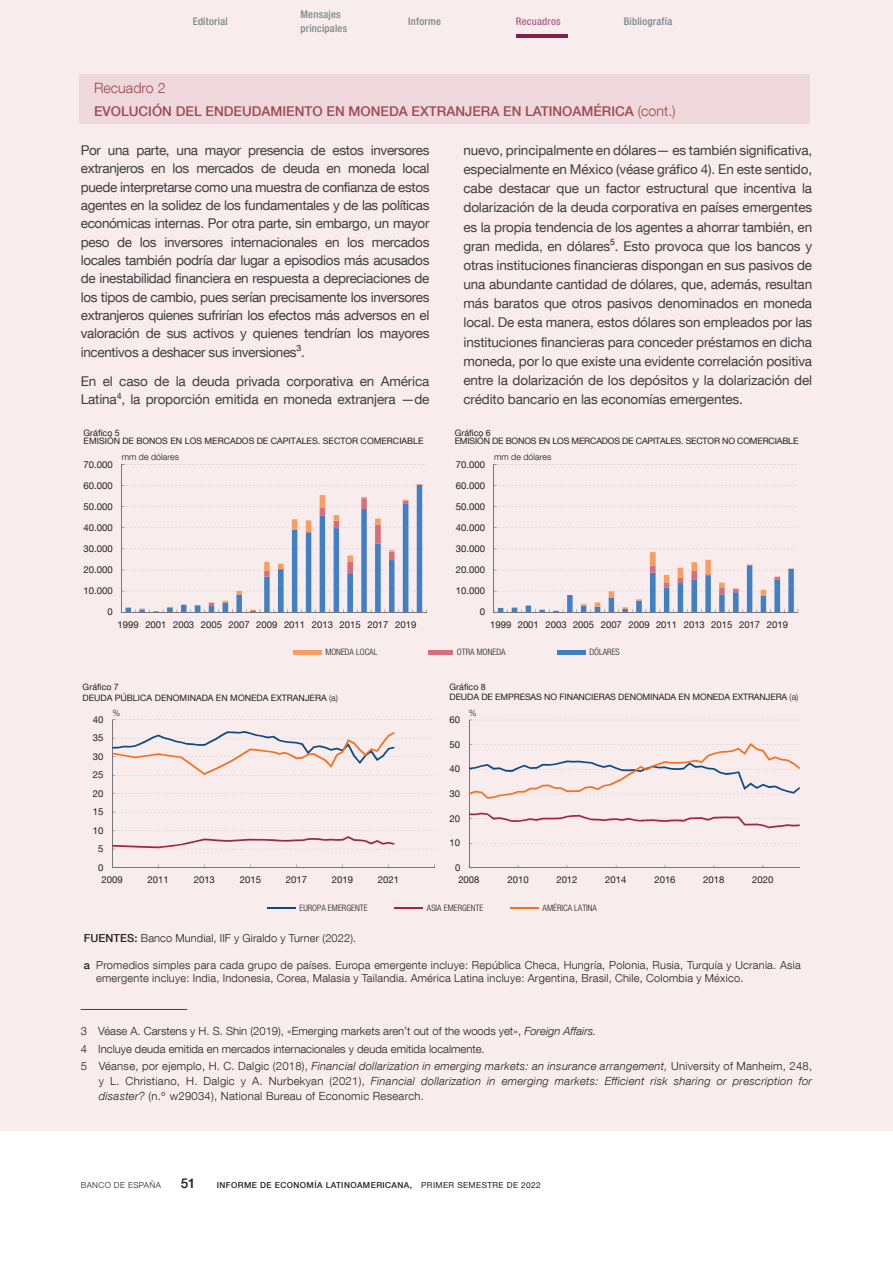
<style>
.page{position:relative;width:893px;height:1263px;background:#fff}
.page>*{position:absolute;margin:0;border:0;box-sizing:border-box;transform-origin:0 0}
.Número_recuadro{font:300 14.25px "Bd E Neue Helvetica";color:#9d4855}
.Texto_recuadro{font:13.5px/19.2px "Bd E Neue Helvetica";letter-spacing:-.01em;color:#3e3e3f;text-align:justify}
.Título_Recuadro{font:500 13.5px "Bd E Neue Helvetica";color:#9d4855}
.t1{font:500 13.5px "Bd E Neue Helvetica";color:#231f20}
.Citas_recuadro_sin_f{font:italic 300 11.25px/15px "Bd E Neue Helvetica";letter-spacing:.025em;color:#231f20;text-align:justify}
.Citas_recuadro{font:300 11.25px "Bd E Neue Helvetica";color:#231f20}
.Citas_recuadro_sin_f-2{font:300 11.25px "Bd E Neue Helvetica";color:#231f20}
.t2{font:300 11.1px/13.2px "Bd E Neue Helvetica";letter-spacing:.02em;color:#231f20}
.t3{font:500 condensed 10.5px/13.5px "Bd E Neue Helvetica";letter-spacing:.025em;color:#7a8785}
.t4{font:500 condensed 10.5px "Bd E Neue Helvetica";letter-spacing:.025em;color:#a6627e}
.t5{font:9.6px "Bd E Neue Helvetica";color:#231f20}
.t6{font:8.85px "Bd E Neue Helvetica";letter-spacing:-.01em;color:#231f20}
.t7{font:300 condensed 8.85px "Bd E Neue Helvetica";color:#231f20}
.t8{font:300 8.85px "Bd E Neue Helvetica";letter-spacing:.005em;color:#231f20}
.t9{font:500 8.25px "Bd E Neue Helvetica";letter-spacing:.05em;color:#231f20}
.t10{font:300 8.25px "Bd E Neue Helvetica";letter-spacing:.05em;color:#231f20}
.s1{font-weight:300;font-size:14.25px}
.s2{font-weight:300}
.s3{font-weight:500}
.s4{font-style:italic}
.s5{font-style:normal}
.s6{font-weight:400}
</style>
<div class="page">
<div style="left:0;top:0;width:893px;height:1131px;background:#f9eced"></div>
<hr style="left:516px;top:34px;width:52px;height:4px;background:#801f47">
<div style="left:80px;top:75px;width:730px;height:49px;background:#efd8db"></div>
<svg style="left:121px;top:464px;width:306px;height:149px"></svg>
<svg style="left:493px;top:464px;width:306px;height:149px"></svg>
<hr style="left:112px;top:720px;width:1px;height:147px;background:#74787a">
<hr style="left:112px;top:867px;width:323px;height:1px;background:#74787a">
<svg style="left:112px;top:719px;width:323px;height:131px"></svg>
<hr style="left:469px;top:720px;width:1px;height:148px;background:#74787a">
<hr style="left:469px;top:868px;width:331px;height:1px;background:#74787a">
<svg style="left:469px;top:720px;width:331px;height:124px"></svg>
<hr style="left:267px;top:907px;width:29px;height:2px;background:#0a4b85">
<hr style="left:395px;top:907px;width:28px;height:2px;background:#a0293f">
<hr style="left:510px;top:907px;width:29px;height:2px;background:#f37122">
<hr style="left:293px;top:650px;width:29px;height:4px;background:#f89e63">
<hr style="left:429px;top:650px;width:24px;height:4px;background:#d86e7b">
<hr style="left:557px;top:650px;width:28px;height:4px;background:#4180c2">
<hr style="left:81px;top:1009px;width:106px;height:1px;background:#3e3e3f">
<p class="t3" style="left:300px;top:8px;width:48px">Mensajes principales</p>
<p class="t3" style="left:408px;top:14px;width:34px">Informe</p>
<p class="t3" style="left:624px;top:14px;width:50px">Bibliografía</p>
<p class="t3" style="left:193px;top:14px;width:37px">Editorial</p>
<p class="t4" style="left:516px;top:15px;width:46px">Recuadros</p>
<p class="Número_recuadro" style="left:94px;top:79px;width:73px">Recuadro 2</p>
<p class="Título_Recuadro" style="left:94px;top:103px;width:583px">EVOLUCIÓN DEL ENDEUDAMIENTO EN MONEDA EXTRANJERA EN LATINOAMÉRICA <span class="s1">(cont.)</span></p>
<p class="Texto_recuadro" style="left:81px;top:141px;width:350px;line-height:18.3px">Por una parte, una mayor presencia de estos inversores extranjeros en los mercados de deuda en moneda local puede interpretarse como una muestra de confianza de estos agentes en la solidez de los fundamentales y de las políticas económicas internas. Por otra parte, sin embargo, un mayor peso de los inversores internacionales en los mercados locales también podría dar lugar a episodios más acusados de inestabilidad financiera en respuesta a depreciaciones de los tipos de cambio, pues serían precisamente los inversores extranjeros quienes sufrirían los efectos más adversos en el valoración de sus activos y quienes tendrían los mayores incentivos a deshacer sus inversiones<sup>3</sup>.</p>
<p class="Texto_recuadro" style="left:81px;top:371px;width:350px;line-height:18.3px">En el caso de la deuda privada corporativa en América<br>Latina<sup>4</sup>, la proporción emitida en moneda extranjera —de</p>
<p class="Texto_recuadro" style="left:463px;top:140px;width:350px">nuevo, principalmente en dólares— es también significativa, especialmente en México (véase gráfico 4). En este sentido, cabe destacar que un factor estructural que incentiva la dolarización de la deuda corporativa en países emergentes es la propia tendencia de los agentes a ahorrar también, en gran medida, en dólares<sup>5</sup>. Esto provoca que los bancos y otras instituciones financieras dispongan en sus pasivos de una abundante cantidad de dólares, que, además, resultan más baratos que otros pasivos denominados en moneda local. De esta manera, estos dólares son empleados por las instituciones financieras para conceder préstamos en dicha moneda, por lo que existe una evidente correlación positiva entre la dolarización de los depósitos y la dolarización del crédito bancario en las economías emergentes.</p>
<p class="t6" style="left:84px;top:427px;width:38px">Gráfico 5</p>
<p class="t6" style="left:455px;top:427px;width:38px">Gráfico 6</p>
<p class="t6" style="left:84px;top:436px;width:342px">EMISIÓN DE BONOS EN LOS MERCADOS DE CAPITALES. SECTOR COMERCIABLE</p>
<p class="t8" style="left:122px;top:451px;width:59px">mm de dólares</p>
<p class="t6" style="left:455px;top:436px;width:345px">EMISIÓN DE BONOS EN LOS MERCADOS DE CAPITALES. SECTOR NO COMERCIABLE</p>
<p class="t8" style="left:494px;top:452px;width:59px">mm de dólares</p>
<p class="t5" style="left:84px;top:458px;width:31px">70.000</p>
<p class="t5" style="left:456px;top:458px;width:31px">70.000</p>
<p class="t5" style="left:84px;top:479px;width:31px">60.000</p>
<p class="t5" style="left:456px;top:479px;width:31px">60.000</p>
<p class="t5" style="left:84px;top:500px;width:31px">50.000</p>
<p class="t5" style="left:456px;top:500px;width:31px">50.000</p>
<p class="t5" style="left:84px;top:522px;width:31px">40.000</p>
<p class="t5" style="left:456px;top:522px;width:31px">40.000</p>
<p class="t5" style="left:84px;top:543px;width:31px">30.000</p>
<p class="t5" style="left:456px;top:543px;width:31px">30.000</p>
<p class="t5" style="left:84px;top:564px;width:31px">20.000</p>
<p class="t5" style="left:456px;top:564px;width:31px">20.000</p>
<p class="t5" style="left:84px;top:585px;width:31px">10.000</p>
<p class="t5" style="left:456px;top:585px;width:31px">10.000</p>
<p class="t5" style="left:107px;top:606px;width:7px">0</p>
<p class="t5" style="left:480px;top:606px;width:7px">0</p>
<p class="t5" style="left:118px;top:618px;width:300px">1999 2001 2003 2005 2007 2009 2011 2013 2015 2017 2019</p>
<p class="t5" style="left:490px;top:618px;width:299px">1999 2001 2003 2005 2007 2009 2011 2013 2015 2017 2019</p>
<p class="t7" style="left:325px;top:647px;width:54px">MONEDA LOCAL</p>
<p class="t7" style="left:457px;top:647px;width:50px">OTRA MONEDA</p>
<p class="t7" style="left:589px;top:647px;width:32px">DÓLARES</p>
<p class="t6" style="left:83px;top:682px;width:38px">Gráfico 7</p>
<p class="t6" style="left:450px;top:682px;width:38px">Gráfico 8</p>
<p class="t8" style="left:112px;top:708px;width:9px">%</p>
<p class="t8" style="left:469px;top:708px;width:9px">%</p>
<p class="t6" style="left:83px;top:692px;width:257px">DEUDA PÚBLICA DENOMINADA EN MONEDA EXTRANJERA <span class="s2">(a)</span></p>
<p class="t6" style="left:450px;top:691px;width:350px">DEUDA DE EMPRESAS NO FINANCIERAS DENOMINADA EN MONEDA EXTRANJERA <span class="s2">(a)</span></p>
<p class="t5" style="left:93px;top:713px;width:12px">40</p>
<p class="t5" style="left:450px;top:714px;width:12px">60</p>
<p class="t5" style="left:93px;top:732px;width:12px">35</p>
<p class="t5" style="left:93px;top:750px;width:12px">30</p>
<p class="t5" style="left:93px;top:769px;width:12px">25</p>
<p class="t5" style="left:93px;top:787px;width:12px">20</p>
<p class="t5" style="left:93px;top:806px;width:12px">15</p>
<p class="t5" style="left:93px;top:824px;width:12px">10</p>
<p class="t5" style="left:98px;top:843px;width:7px">5</p>
<p class="t5" style="left:98px;top:861px;width:7px">0</p>
<p class="t5" style="left:102px;top:873px;width:23px">2009</p>
<p class="t5" style="left:148px;top:873px;width:23px">2011</p>
<p class="t5" style="left:194px;top:873px;width:23px">2013</p>
<p class="t5" style="left:240px;top:873px;width:23px">2015</p>
<p class="t5" style="left:286px;top:873px;width:23px">2017</p>
<p class="t5" style="left:332px;top:873px;width:23px">2019</p>
<p class="t5" style="left:378px;top:873px;width:23px">2021</p>
<p class="t5" style="left:450px;top:738px;width:12px">50</p>
<p class="t5" style="left:450px;top:763px;width:12px">40</p>
<p class="t5" style="left:450px;top:788px;width:12px">30</p>
<p class="t5" style="left:450px;top:812px;width:12px">20</p>
<p class="t5" style="left:450px;top:837px;width:12px">10</p>
<p class="t5" style="left:455px;top:862px;width:7px">0</p>
<p class="t5" style="left:458px;top:874px;width:23px">2008</p>
<p class="t5" style="left:507px;top:874px;width:23px">2010</p>
<p class="t5" style="left:556px;top:874px;width:23px">2012</p>
<p class="t5" style="left:605px;top:874px;width:23px">2014</p>
<p class="t5" style="left:654px;top:874px;width:23px">2016</p>
<p class="t5" style="left:703px;top:874px;width:23px">2018</p>
<p class="t5" style="left:752px;top:874px;width:23px">2020</p>
<p class="t7" style="left:299px;top:903px;width:70px">EUROPA EMERGENTE</p>
<p class="t7" style="left:427px;top:903px;width:58px">ASIA EMERGENTE</p>
<p class="t7" style="left:543px;top:903px;width:56px">AMÉRICA LATINA</p>
<p class="t2" style="left:84px;top:931px;width:274px"><span class="s3">FUENTES:</span> Banco Mundial, IIF y Giraldo y Turner (2022).</p>
<p class="t2" style="left:96px;top:958px;width:706px;text-indent:-13px"><span class="s3">a</span> Promedios simples para cada grupo de países. Europa emergente incluye: República Checa, Hungría, Polonia, Rusia, Turquía y Ucrania. Asia emergente incluye: India, Indonesia, Corea, Malasia y Tailandia. América Latina incluye: Argentina, Brasil, Chile, Colombia y México.</p>
<p class="Citas_recuadro" style="left:81px;top:1024px;width:517px">3 Véase A. Carstens y H. S. Shin (2019), «Emerging markets aren’t out of the woods yet», <span class="s4">Foreign Affairs.</span></p>
<p class="Citas_recuadro_sin_f-2" style="left:81px;top:1041px;width:405px">4 Incluye deuda emitida en mercados internacionales y deuda emitida localmente.</p>
<p class="Citas_recuadro_sin_f" style="left:99px;top:1058px;width:715px;text-indent:-18px"><span class="s5">5 Véanse, por ejemplo, H. C. Dalgic (2018),</span> Financial dollarization in emerging markets: an insurance arrangement, <span class="s5">University of Manheim, 248, y L. Christiano, H. Dalgic y A. Nurbekyan (2021),</span> Financial dollarization in emerging markets: Efficient risk sharing or prescription for disaster? <span class="s5">(n.º w29034), National Bureau of Economic Research.</span></p>
<p class="t10" style="left:81px;top:1180px;width:82px">BANCO DE ESPAÑA</p>
<p class="t1" style="left:181px;top:1175px;width:16px">51</p>
<p class="t9" style="left:217px;top:1180px;width:325px">INFORME DE ECONOMÍA LATINOAMERICANA, <span class="s6">PRIMER SEMESTRE DE 2022</span></p>
</div>
